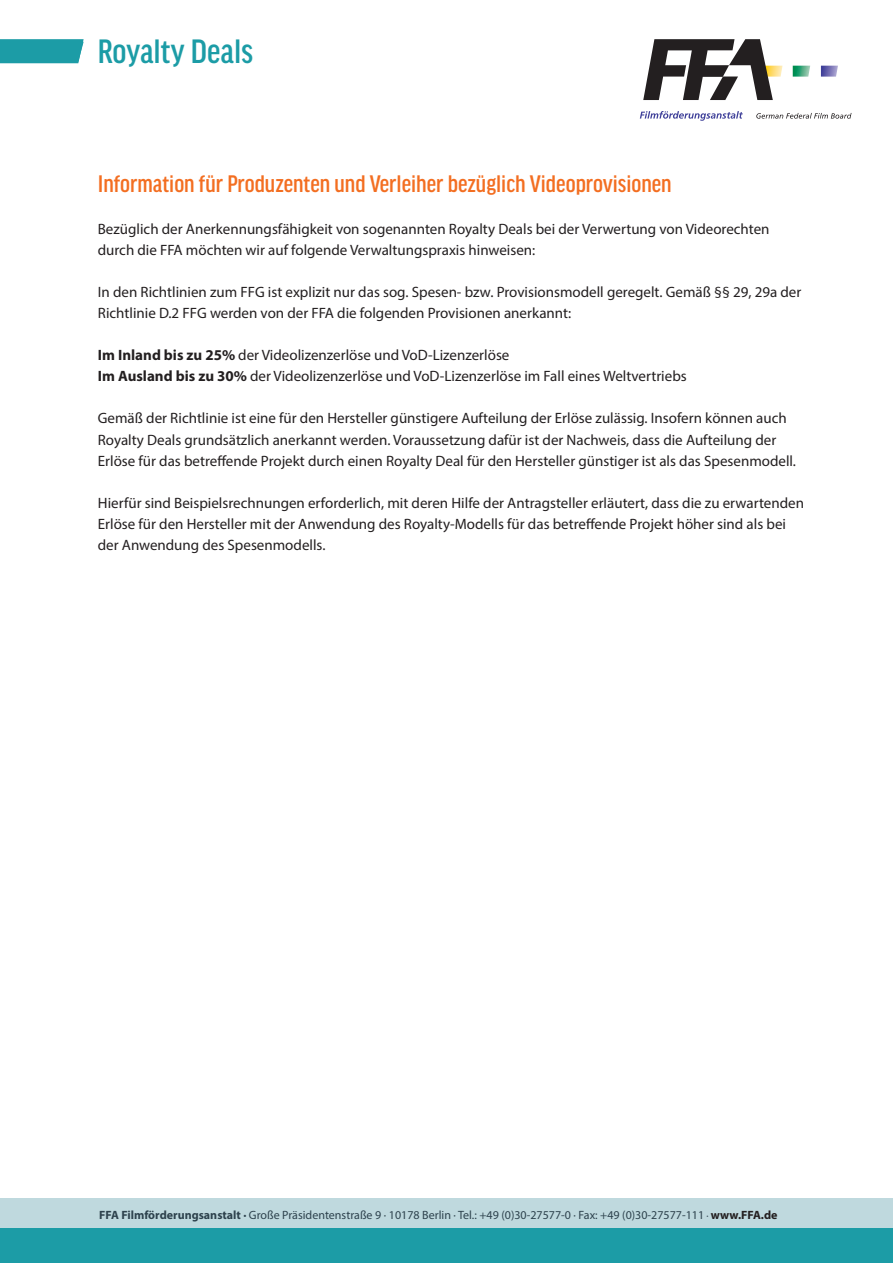
<style>
.page{position:relative;width:893px;height:1263px;background:#fff}
.page>*{position:absolute;margin:0;border:0;box-sizing:border-box;transform-origin:0 0}
.t1{font:500 condensed 36px "Good Headline Pro";color:#1c9ca6}
.t2{font:500 condensed 25.5px "Good Headline Pro";color:#f36e21}
.t3{font:15px/21px "Myriad Pro";color:#231f20}
.t4{font:12px "Myriad Pro";color:#2d424d}
.s1{font-weight:700}
.s2{font-size:10.5px}
.s3{font-weight:700;color:#231f20}
</style>
<div class="page">
<svg style="left:640px;top:111px;width:103px;height:10px"></svg>
<svg style="left:756px;top:113px;width:95px;height:6px"></svg>
<svg style="left:793px;top:66px;width:17px;height:11px"></svg>
<svg style="left:821px;top:66px;width:17px;height:11px"></svg>
<svg style="left:643px;top:39px;width:139px;height:61px"></svg>
<div style="left:0;top:1198px;width:893px;height:47px;background:#bfd9de"></div>
<div style="left:0;top:1229px;width:893px;height:34px;background:#1c9ca6"></div>
<svg style="left:0;top:39px;width:84px;height:24px;background:#259fa9"></svg>
<h1 class="t1" style="left:98px;top:32px;width:157px">Royalty Deals</h1>
<h2 class="t2" style="left:98px;top:171px;width:575px">Information für Produzenten und Verleiher bezüglich Videoprovisionen</h2>
<p class="t3" style="left:98px;top:219px;width:673px">Bezüglich der Anerkennungsfähigkeit von sogenannten Royalty Deals bei der Verwertung von Videorechten durch die FFA möchten wir auf folgende Verwaltungspraxis hinweisen:</p>
<p class="t3" style="left:98px;top:282px;width:705px">In den Richtlinien zum FFG ist explizit nur das sog. Spesen- bzw. Provisionsmodell geregelt. Gemäß §§ 29, 29a der<br>Richtlinie D.2 FFG werden von der FFA die folgenden Provisionen anerkannt:</p>
<p class="t3" style="left:98px;top:345px;width:590px"><span class="s1">Im Inland bis zu 25%</span> der Videolizenzerlöse und VoD-Lizenzerlöse<br><span class="s1">Im Ausland bis zu 30%</span> der Videolizenzerlöse und VoD-Lizenzerlöse im Fall eines Weltvertriebs</p>
<p class="t3" style="left:98px;top:408px;width:700px">Gemäß der Richtlinie ist eine für den Hersteller günstigere Aufteilung der Erlöse zulässig. Insofern können auch<br>Royalty Deals grundsätzlich anerkannt werden. Voraussetzung dafür ist der Nachweis, dass die Aufteilung der<br>Erlöse für das betreffende Projekt durch einen Royalty Deal für den Hersteller günstiger ist als das Spesenmodell.</p>
<p class="t3" style="left:98px;top:492px;width:708px">Hierfür sind Beispielsrechnungen erforderlich, mit deren Hilfe der Antragsteller erläutert, dass die zu erwartenden<br>Erlöse für den Hersteller mit der Anwendung des Royalty-Modells für das betreffende Projekt höher sind als bei der Anwendung des Spesenmodells.</p>
<p class="t4" style="left:99px;top:1208px;width:680px"><span class="s1">FFA Filmförderungsanstalt ·</span> Große Präsidentenstraße 9 · 10178 Berlin · Tel.: +49 (0)30-27577-0 · Fax: +49 (0)30-27577-111 <span class="s2">·</span> <span class="s3">www.FFA.de</span></p>
</div>
